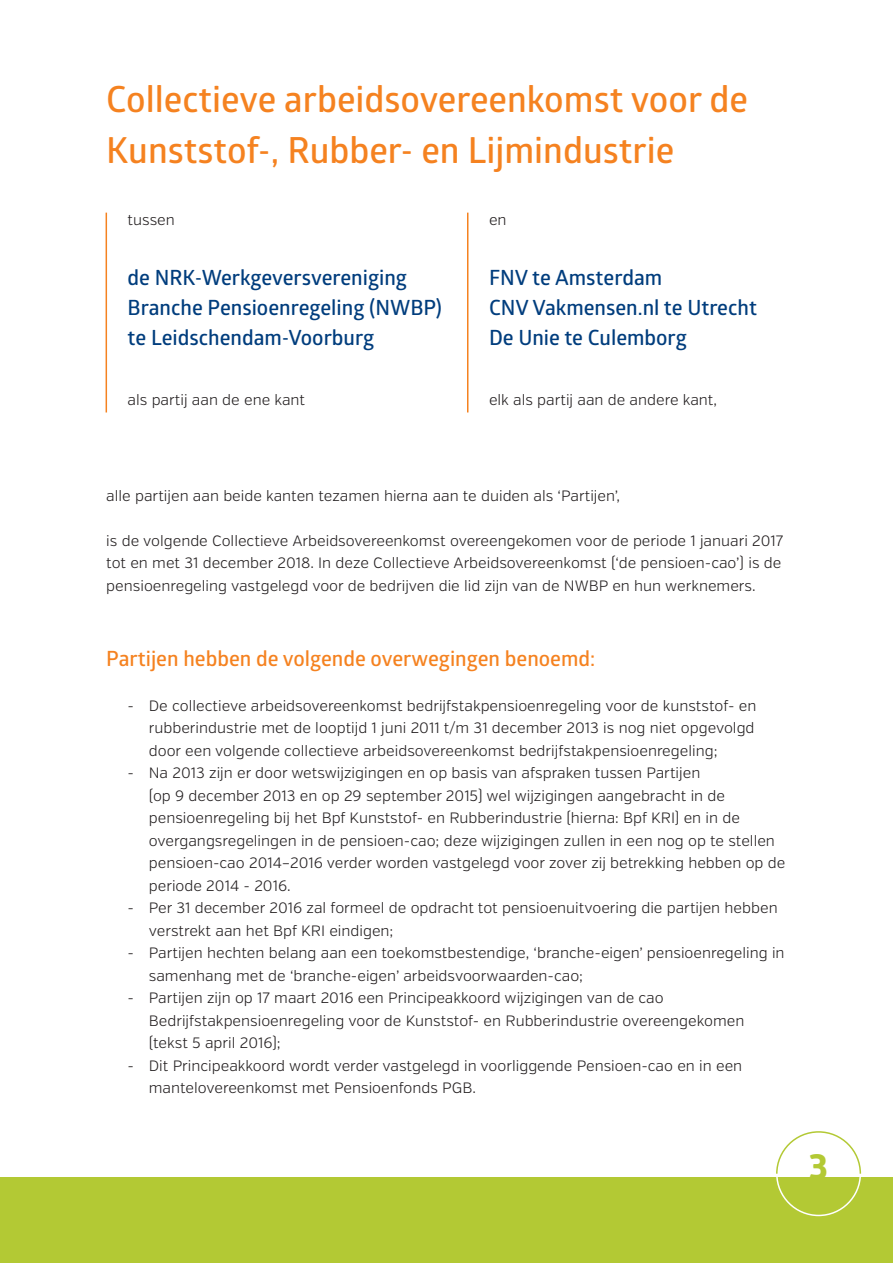
<style>
.page{position:relative;width:893px;height:1263px;background:#fff}
.page>*{position:absolute;margin:0;border:0;box-sizing:border-box;transform-origin:0 0}
.BodyText_No_Baseline{font:600 36px/51px "Glober";color:#f58220}
.t1{font:700 36px "Globerx";color:#b3c934}
.t2{font:600 21px/30px "Glober";color:#013d7d}
.BodyText_No_Baseline-2{font:600 21px "Glober";color:#f58220}
.BodyText_No_Baseline-3{font:300 15px/22.5px "Verb";color:#231f20}
</style>
<div class="page">
<div style="left:0;top:1178px;width:893px;height:85px;background:#b3c934"></div>
<svg style="left:776px;top:1131px;width:86px;height:43px"></svg>
<hr style="left:106px;top:213px;width:1px;height:199px;background:#f58220">
<hr style="left:467px;top:213px;width:1px;height:199px;background:#f58220">
<p class="BodyText_No_Baseline" style="left:106px;top:73px;width:643px">Collectieve arbeidsovereenkomst voor de<br>Kunststof-, Rubber- en Lijmindustrie</p>
<p class="BodyText_No_Baseline-3" style="left:128px;top:208px;width:49px">tussen</p>
<p class="BodyText_No_Baseline-3" style="left:489px;top:208px;width:19px">en</p>
<p class="t2" style="left:128px;top:262px;width:316px">de NRK-Werkgeversvereniging<br>Branche Pensioenregeling (NWBP)</p>
<p class="t2" style="left:128px;top:322px;width:248px">te Leidschendam-Voorburg</p>
<p class="t2" style="left:489px;top:262px;width:175px">FNV te Amsterdam</p>
<p class="t2" style="left:489px;top:292px;width:269px">CNV Vakmensen.nl te Utrecht</p>
<p class="t2" style="left:489px;top:322px;width:199px">De Unie te Culemborg</p>
<p class="BodyText_No_Baseline-3" style="left:128px;top:388px;width:179px">als partij aan de ene kant</p>
<p class="BodyText_No_Baseline-3" style="left:489px;top:388px;width:230px">elk als partij aan de andere kant,</p>
<p class="BodyText_No_Baseline-3" style="left:106px;top:484px;width:515px">alle partijen aan beide kanten tezamen hierna aan te duiden als ‘Partijen’,</p>
<p class="BodyText_No_Baseline-3" style="left:106px;top:529px;width:679px">is de volgende Collectieve Arbeidsovereenkomst overeengekomen voor de periode 1 januari 2017 tot en met 31 december 2018. In deze Collectieve Arbeidsovereenkomst (‘de pensioen-cao’) is de pensioenregeling vastgelegd voor de bedrijven die lid zijn van de NWBP en hun werknemers.</p>
<p class="BodyText_No_Baseline-2" style="left:106px;top:643px;width:490px">Partijen hebben de volgende overwegingen benoemd:</p>
<p class="BodyText_No_Baseline-3" style="left:149px;top:694px;width:609px;text-indent:-21px">- De collectieve arbeidsovereenkomst bedrijfstakpensioenregeling voor de kunststof- en rubberindustrie met de looptijd 1 juni 2011 t/m 31 december 2013 is nog niet opgevolgd door een volgende collectieve arbeidsovereenkomst bedrijfstakpensioenregeling;</p>
<p class="BodyText_No_Baseline-3" style="left:149px;top:762px;width:638px;text-indent:-21px">- Na 2013 zijn er door wetswijzigingen en op basis van afspraken tussen Partijen<br>(op 9 december 2013 en op 29 september 2015) wel wijzigingen aangebracht in de pensioenregeling bij het Bpf Kunststof- en Rubberindustrie (hierna: Bpf KRI) en in de overgangsregelingen in de pensioen-cao; deze wijzigingen zullen in een nog op te stellen pensioen-cao 2014–2016 verder worden vastgelegd voor zover zij betrekking hebben op de periode 2014 - 2016.</p>
<p class="BodyText_No_Baseline-3" style="left:149px;top:897px;width:630px;text-indent:-21px">- Per 31 december 2016 zal formeel de opdracht tot pensioenuitvoering die partijen hebben verstrekt aan het Bpf KRI eindigen;</p>
<p class="BodyText_No_Baseline-3" style="left:149px;top:942px;width:637px;text-indent:-21px">- Partijen hechten belang aan een toekomstbestendige, ‘branche-eigen’ pensioenregeling in samenhang met de ‘branche-eigen’ arbeidsvoorwaarden-cao;</p>
<p class="BodyText_No_Baseline-3" style="left:149px;top:987px;width:597px;text-indent:-21px">- Partijen zijn op 17 maart 2016 een Principeakkoord wijzigingen van de cao<br>Bedrijfstakpensioenregeling voor de Kunststof- en Rubberindustrie overeengekomen (tekst 5 april 2016);</p>
<p class="BodyText_No_Baseline-3" style="left:149px;top:1054px;width:595px;text-indent:-21px">- Dit Principeakkoord wordt verder vastgelegd in voorliggende Pensioen-cao en in een mantelovereenkomst met Pensioenfonds PGB.</p>
<h1 class="t1" style="left:809px;top:1140px;width:21px">3</h1>
</div>
